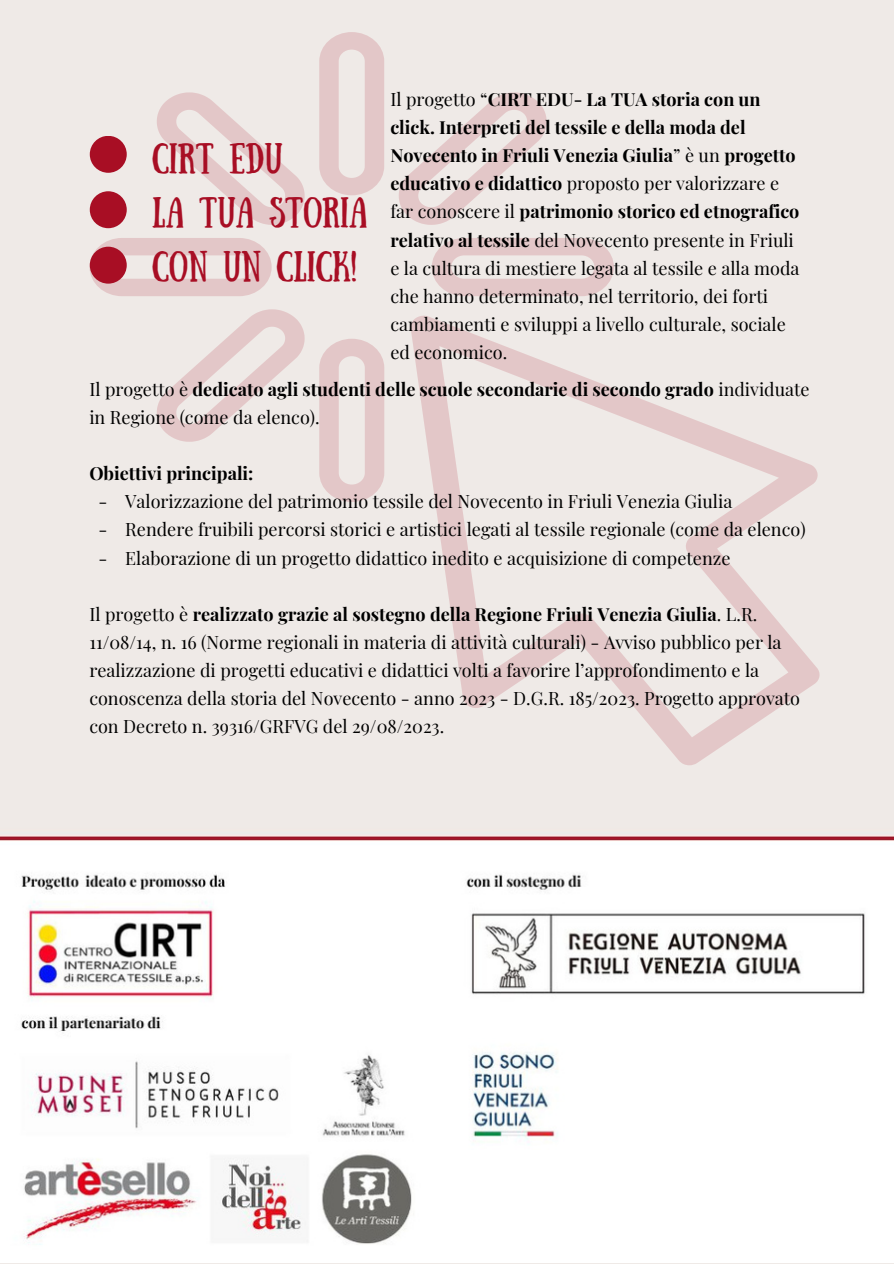
<style>
.page{position:relative;width:894px;height:1264px;background:#fff}
.page>*{position:absolute;margin:0;border:0;box-sizing:border-box;transform-origin:0 0}
.t1{font:30.6px/54px "Sunday";color:#a80e24}
.t2{font:18px/28.2px "Playfair Display";color:#000}
.t3{font:700 18px/28.2px "Playfair Display";color:#000}
.s1{font-weight:700}
.s2{font-weight:400}
</style>
<div class="page">
<div style="left:0;top:0;width:893px;height:1263px;background:#efeae7"></div>
<svg style="left:319px;top:32px;width:65px;height:163px"></svg>
<svg style="left:319px;top:339px;width:65px;height:163px"></svg>
<svg style="left:399px;top:92px;width:147px;height:133px"></svg>
<svg style="left:157px;top:309px;width:147px;height:133px"></svg>
<svg style="left:432px;top:238px;width:181px;height:58px"></svg>
<svg style="left:410px;top:316px;width:409px;height:449px"></svg>
<svg style="left:89px;top:92px;width:215px;height:204px"></svg>
<img style="left:0;top:836px;width:893px;height:425px">
<h1 class="t2" style="left:390px;top:84px;width:410px">Il progetto “<span class="s1">CIRT EDU- La TUA storia con un click. Interpreti del tessile e della moda del Novecento in Friuli Venezia Giulia</span>” è un <span class="s1">progetto educativo e didattico</span> proposto per valorizzare e far conoscere il <span class="s1">patrimonio storico ed etnografico relativo al tessile</span> del Novecento presente in Friuli e la cultura di mestiere legata al tessile e alla moda che hanno determinato, nel territorio, dei forti cambiamenti e sviluppi a livello culturale, sociale ed economico.</h1>
<p class="t3" style="left:89px;top:374px;width:721px"><span class="s2">Il progetto è</span> dedicato agli studenti delle scuole secondarie di secondo grado <span class="s2">individuate in Regione (come da elenco).</span></p>
<p class="t3" style="left:89px;top:458px;width:166px">Obiettivi principali:</p>
<p class="t2" style="left:98px;top:487px;width:635px">- Valorizzazione del patrimonio tessile del Novecento in Friuli Venezia Giulia</p>
<p class="t2" style="left:98px;top:515px;width:708px">- Rendere fruibili percorsi storici e artistici legati al tessile regionale (come da elenco)</p>
<p class="t2" style="left:98px;top:543px;width:633px">- Elaborazione di un progetto didattico inedito e acquisizione di competenze</p>
<p class="t2" style="left:89px;top:599px;width:712px">Il progetto è <span class="s1">realizzato grazie al sostegno della Regione Friuli Venezia Giulia</span>. L.R.<br>11/08/14, n. 16 (Norme regionali in materia di attività culturali) - Avviso pubblico per la realizzazione di progetti educativi e didattici volti a favorire l’approfondimento e la conoscenza della storia del Novecento - anno 2023 - D.G.R. 185/2023. Progetto approvato con Decreto n. 39316/GRFVG del 29/08/2023.</p>
<p class="t1" style="left:152px;top:128px;width:216px">CIRT EDU<br>LA TUA STORIA<br>CON UN CLICK!</p>
</div>
